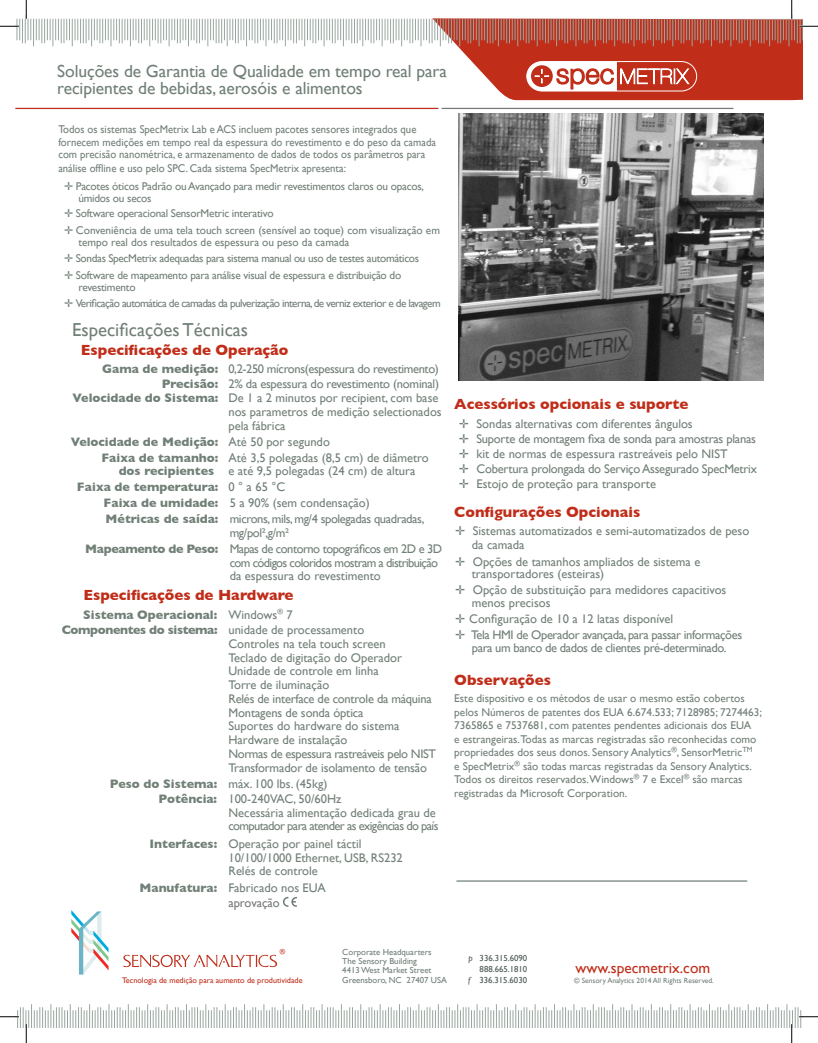
<style>
.page{position:relative;width:818px;height:1043px;background:#fff}
.page>*{position:absolute;margin:0;border:0;box-sizing:border-box;transform-origin:0 0}
.t1{font:18.75px "Gill Sans";color:#718077}
.t2{font:17.5px/17.5px "Gill Sans";letter-spacing:-.005em;color:#718077}
.t3{font:15.38px "Gill Sans";color:#c02d19}
.Heading_3{font:700 15px "Gill Sans";color:#c02d19}
.t4{font:12.5px/12.5px "Gill Sans";color:#718077}
.t5{font:12.5px/13.1px "Gill Sans";letter-spacing:-.03em;color:#718077}
.t6{font:12.5px "Gill Sans";letter-spacing:-.02em;color:#718077}
.t7{font:12.5px/13.8px "Gill Sans";letter-spacing:-.04em;color:#718077}
.t8{font:700 12.5px "Gill Sans";color:#718077}
.t9{font:12.5px/13.8px "Gill Sans";letter-spacing:-.05em;color:#718077}
.t10{font:12.5px "Gill Sans";color:#76787b}
.t11{font:11.25px/13.5px "Gill Sans";color:#718077}
.t12{font:11.25px/12.5px "Gill Sans";color:#718077;scale:.95 1}
.t13{font:11.25px/12.5px "Gill Sans";letter-spacing:-.02em;color:#718077}
.t14{font:11.25px "Gill Sans";letter-spacing:-.05em;color:#718077}
.t15{font:11.25px "Gill Sans";letter-spacing:-.03em;color:#718077}
.t16{font:8.75px/9.4px "Gill Sans";color:#717f77}
.t17{font:8.75px "Gill Sans";color:#c02d19}
.t18{font:8.75px/11.2px "Gill Sans";color:#4b5a52;text-align:right}
.t19{font:8.12px "Gill Sans";color:#c02d19}
.t20{font:7.5px "Gill Sans";color:#717f77}
.t21{font:7.25px "Gill Sans";color:#c02d19}
.s1{font-weight:700}
.s2{font-weight:400}
.s3{font-style:italic}
</style>
<div class="page">
<svg style="left:123px;top:954px;width:154px;height:13px"></svg>
<svg style="left:71px;top:910px;width:37px;height:64px"></svg>
<hr style="left:15px;top:108px;width:423px;height:1px;background:#c02d19">
<hr style="left:441px;top:108px;width:292px;height:1px;background:#76787b">
<hr style="left:456px;top:880px;width:291px;height:1px;background:#718077">
<svg style="left:283px;top:896px;width:14px;height:10px"></svg>
<img style="left:458px;top:113px;width:305px;height:267px">
<svg style="left:0;top:0;width:818px;height:100px"></svg>
<svg style="left:0;top:1004px;width:818px;height:38px"></svg>
<p class="t2" style="left:57px;top:62px;width:391px">Soluções de Garantia de Qualidade em tempo real para recipientes de bebidas, aerosóis e alimentos</p>
<p class="t12" style="left:58px;top:123px;width:399px">Todos os sistemas SpecMetrix Lab e ACS incluem pacotes sensores integrados que fornecem medições em tempo real da espessura do revestimento e do peso da camada com precisão nanométrica, e armazenamento de dados de todos os parâmetros para</p>
<p class="t12" style="left:58px;top:162px;width:304px">análise offline e uso pelo SPC. Cada sistema SpecMetrix apresenta:</p>
<p class="t13" style="left:76px;top:180px;width:349px">Pacotes óticos Padrão ou Avançado para medir revestimentos claros ou opacos, úmidos ou secos</p>
<p class="t13" style="left:76px;top:207px;width:199px">Software operacional SensorMetric interativo</p>
<p class="t11" style="left:76px;top:223px;width:366px;line-height:12.5px">Conveniência de uma tela touch screen (sensível ao toque) com visualização em tempo real dos resultados de espessura ou peso da camada</p>
<p class="t15" style="left:76px;top:252px;width:345px">Sondas SpecMetrix adequadas para sistema manual ou uso de testes automáticos</p>
<p class="t13" style="left:76px;top:268px;width:327px">Software de mapeamento para análise visual de espessura e distribuição do revestimento</p>
<p class="t14" style="left:76px;top:297px;width:366px">Verificação automática de camadas da pulverização interna, de verniz exterior e de lavagem</p>
<p class="t1" style="left:72px;top:318px;width:177px">Especificações Técnicas</p>
<p class="Heading_3" style="left:81px;top:341px;width:209px">Especificações de Operação</p>
<p class="t5" style="left:102px;top:362px;width:338px"><span class="s1">Gama de medição:</span> 0,2-250 mícrons(espessura do revestimento)</p>
<p class="t6" style="left:162px;top:376px;width:279px"><span class="s1">Precisão:</span> 2% da espessura do revestimento (nominal)</p>
<p class="t4" style="left:72px;top:391px;width:367px"><span class="s1">Velocidade do Sistema:</span> De 1 a 2 minutos por recipient, com base</p>
<p class="t4" style="left:228px;top:405px;width:215px">nos parametros de medição selectionados</p>
<p class="t4" style="left:228px;top:419px;width:58px">pela fábrica</p>
<p class="t8" style="left:71px;top:434px;width:261px">Velocidade de Medição: <span class="s2">Até 50 por segundo</span></p>
<p class="t4" style="left:101px;top:451px;width:329px;text-align:center"><span class="s1">Faixa de tamanho:</span> Até 3,5 polegadas (8,5 cm) de diâmetro <span class="s1">dos recipientes</span> e até 9,5 polegadas (24 cm) de altura</p>
<p class="t8" style="left:77px;top:479px;width:210px">Faixa de temperatura: <span class="s2">0 ° a 65 °C</span></p>
<p class="t4" style="left:103px;top:496px;width:268px"><span class="s1">Faixa de umidade:</span> 5 a 90% (sem condensação)</p>
<p class="t5" style="left:230px;top:512px;width:196px;text-indent:-124px"><span class="s1">Métricas de saída:</span> microns, mils, mg/4 spolegadas quadradas, mg/pol²,g/m²</p>
<p class="t7" style="left:230px;top:541px;width:214px;text-indent:-144px"><span class="s1">Mapeamento de Peso:</span> Mapas de contorno topográficos em 2D e 3D com códigos coloridos mostram a distribuição da espessura do revestimento</p>
<p class="Heading_3" style="left:83px;top:586px;width:212px">Especificações de Hardware</p>
<p class="t8" style="left:83px;top:607px;width:211px">Sistema Operacional: <span class="s2">Windows</span><sup>®</sup> <span class="s2">7</span></p>
<p class="t4" style="left:62px;top:623px;width:304px"><span class="s1">Componentes do sistema:</span> unidade de processamento</p>
<p class="t4" style="left:228px;top:637px;width:159px">Controles na tela touch screen</p>
<p class="t4" style="left:228px;top:651px;width:175px">Teclado de digitação do Operador</p>
<p class="t4" style="left:228px;top:664px;width:152px">Unidade de controle em linha</p>
<p class="t4" style="left:228px;top:678px;width:102px">Torre de iluminação</p>
<p class="t6" style="left:228px;top:691px;width:205px">Relés de interface de controle da máquina</p>
<p class="t4" style="left:228px;top:706px;width:137px">Montagens de sonda óptica</p>
<p class="t4" style="left:228px;top:719px;width:172px">Suportes do hardware do sistema</p>
<p class="t4" style="left:228px;top:733px;width:120px">Hardware de instalação</p>
<p class="t5" style="left:228px;top:747px;width:209px">Normas de espessura rastreáveis pelo NIST</p>
<p class="t4" style="left:228px;top:761px;width:200px">Transformador de isolamento de tensão</p>
<p class="t4" style="left:110px;top:777px;width:219px"><span class="s1">Peso do Sistema:</span> máx. 100 lbs. (45kg)</p>
<p class="t4" style="left:159px;top:792px;width:184px"><span class="s1">Potência:</span> 100-240VAC, 50/60Hz</p>
<p class="t9" style="left:228px;top:805px;width:211px">Necessária alimentação dedicada grau de computador para atender as exigências do país</p>
<p class="t4" style="left:149px;top:837px;width:213px"><span class="s1">Interfaces:</span> Operação por painel táctil</p>
<p class="t4" style="left:228px;top:851px;width:176px">10/100/1000 Ethernet, USB, RS232</p>
<p class="t4" style="left:228px;top:864px;width:91px">Relés de controle</p>
<p class="t4" style="left:139px;top:881px;width:188px"><span class="s1">Manufatura:</span> Fabricado nos EUA</p>
<p class="t10" style="left:228px;top:895px;width:53px">aprovação</p>
<p class="Heading_3" style="left:454px;top:395px;width:236px">Acessórios opcionais e suporte</p>
<p class="t4" style="left:476px;top:417px;width:218px">Sondas alternativas com diferentes ângulos</p>
<p class="t6" style="left:476px;top:431px;width:281px">Suporte de montagem fixa de sonda para amostras planas</p>
<p class="t4" style="left:476px;top:447px;width:253px">kit de normas de espessura rastreáveis pelo NIST</p>
<p class="t6" style="left:476px;top:461px;width:282px">Cobertura prolongada do Serviço Assegurado SpecMetrix</p>
<p class="t4" style="left:476px;top:477px;width:181px">Estojo de proteção para transporte</p>
<p class="Heading_3" style="left:454px;top:503px;width:188px">Configurações Opcionais</p>
<p class="t4" style="left:472px;top:524px;width:279px;line-height:13.8px">Sistemas automatizados e semi-automatizados de peso da camada</p>
<p class="t4" style="left:472px;top:555px;width:230px">Opções de tamanhos ampliados de sistema e transportadores (esteiras)</p>
<p class="t4" style="left:472px;top:583px;width:256px">Opção de substituição para medidores capacitivos menos precisos</p>
<p class="t4" style="left:469px;top:612px;width:205px">Configuração de 10 a 12 latas disponível</p>
<p class="t5" style="left:471px;top:628px;width:272px;line-height:12.5px">Tela HMI de Operador avançada, para passar informações para um banco de dados de clientes pré-determinado.</p>
<p class="Heading_3" style="left:454px;top:671px;width:98px">Observações</p>
<p class="t11" style="left:454px;top:691px;width:309px">Este dispositivo e os métodos de usar o mesmo estão cobertos pelos Números de patentes dos EUA 6.674.533; 7128985; 7274463; 7365865 e 7537681, com patentes pendentes adicionais dos EUA<br>e estrangeiras.Todas as marcas registradas são reconhecidas como propriedades dos seus donos. Sensory Analytics<sup>®</sup>, SensorMetric<sup>TM<br></sup>e SpecMetrix<sup>®</sup> são todas marcas registradas da Sensory Analytics.<br>Todos os direitos reservados.Windows<sup>®</sup> 7 e Excel<sup>®</sup> são marcas registradas da Microsoft Corporation.</p>
<p class="t16" style="left:342px;top:947px;width:106px">Corporate Headquarters<br>The Sensory Building<br>4413 West Market Street<br>Greensboro, NC 27407 USA</p>
<p class="t21" style="left:280px;top:947px;width:7px">®</p>
<p class="t18" style="left:468px;top:952px;width:60px"><span class="s3">p</span> 336.315.6090<br>888.665.1810<br><span class="s3">f</span> 336.315.6030</p>
<p class="t3" style="left:575px;top:958px;width:136px">www.specmetrix.com</p>
<p class="t17" style="left:123px;top:975px;width:188px">Measurement Technology For Enhanced Productivity.</p>
<p class="t20" style="left:574px;top:976px;width:141px">© Sensory Analytics 2014 All Rights Reserved.</p>
<p class="t19" style="left:122px;top:975px;width:182px">Tecnologia de medição para aumento de produtividade</p>
</div>
